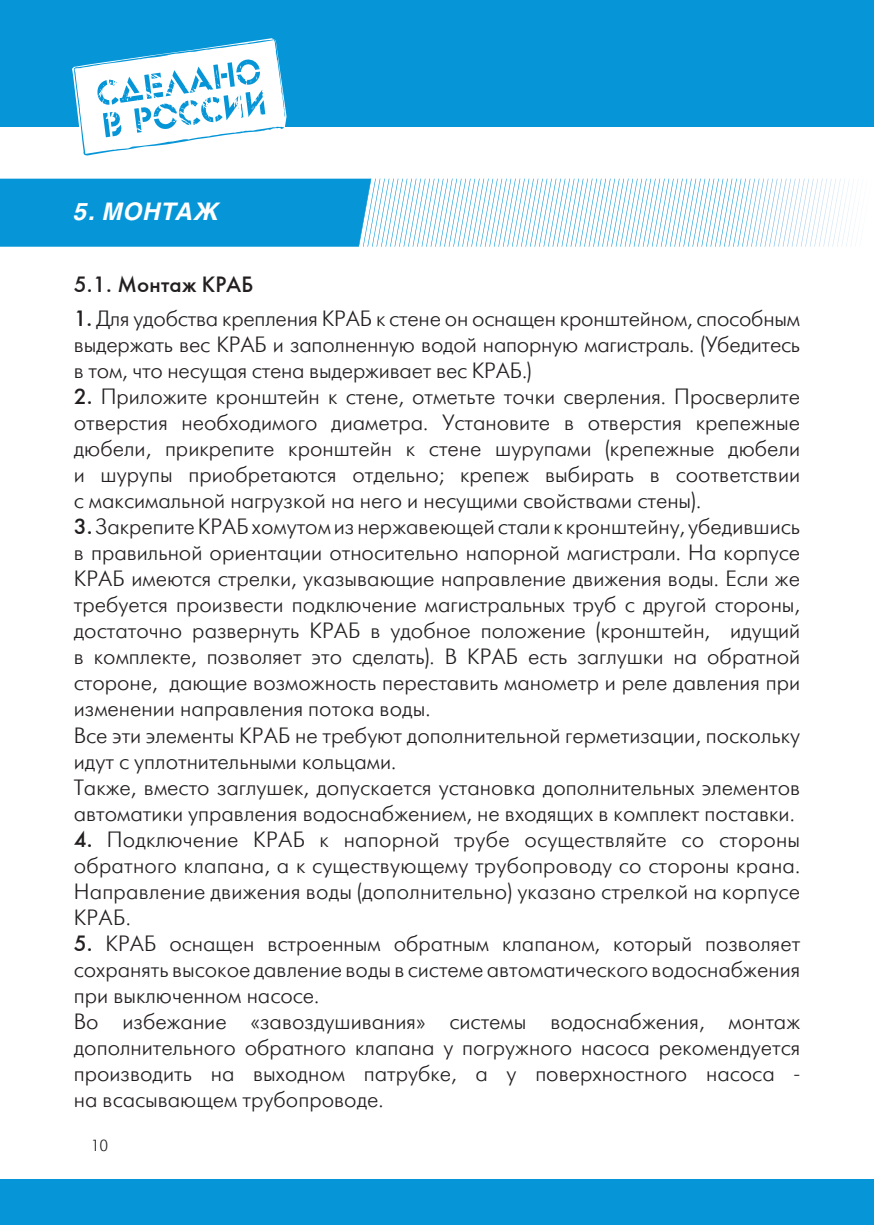
<style>
.page{position:relative;width:874px;height:1225px;background:#fff}
.page>*{position:absolute;margin:0;border:0;box-sizing:border-box;transform-origin:0 0}
.t1{font:italic 700 24px "Helios";letter-spacing:.03em;color:#fff}
.t2{font:22px/26px "Futuris Light C";color:#231f20;text-align:justify}
.t3{font:22px "Futuris C";letter-spacing:.01em;color:#231f20}
.t4{font:16px "Futuris Light C";color:#231f20}
.s1{font-family:"Futuris C"}
</style>
<div class="page">
<div style="left:0;top:0;width:873px;height:127px;background:#0696d7"></div>
<svg style="left:72px;top:38px;width:215px;height:118px"></svg>
<div style="left:0;top:1179px;width:873px;height:46px;background:#0696d7"></div>
<div style="left:0;top:179px;width:371px;height:68px;background:#0696d7"></div>
<svg style="left:502px;top:179px;width:355px;height:68px"></svg>
<p class="t1" style="left:74px;top:197px;width:147px">5. МОНТАЖ</p>
<p class="t3" style="left:74px;top:271px;width:181px">5.1. Монтаж КРАБ</p>
<p class="t2" style="left:74px;top:306px;width:727px"><span class="s1">1.</span> Для удобства крепления КРАБ к стене он оснащен кронштейном, способным выдержать вес КРАБ и заполненную водой напорную магистраль. (Убедитесь в том, что несущая стена выдерживает вес КРАБ.)</p>
<p class="t2" style="left:74px;top:384px;width:727px"><span class="s1">2.</span> Приложите кронштейн к стене, отметьте точки сверления. Просверлите отверстия необходимого диаметра. Установите в отверстия крепежные дюбели, прикрепите кронштейн к стене шурупами (крепежные дюбели и шурупы приобретаются отдельно; крепеж выбирать в соответствии с максимальной нагрузкой на него и несущими свойствами стены).</p>
<p class="t2" style="left:74px;top:514px;width:727px"><span class="s1">3.</span> Закрепите КРАБ хомутом из нержавеющей стали к кронштейну, убедившись в правильной ориентации относительно напорной магистрали. На корпусе КРАБ имеются стрелки, указывающие направление движения воды. Если же требуется произвести подключение магистральных труб с другой стороны, достаточно развернуть КРАБ в удобное положение (кронштейн, идущий в комплекте, позволяет это сделать). В КРАБ есть заглушки на обратной стороне, дающие возможность переставить манометр и реле давления при изменении направления потока воды.</p>
<p class="t2" style="left:74px;top:722px;width:727px">Все эти элементы КРАБ не требуют дополнительной герметизации, поскольку идут с уплотнительными кольцами.</p>
<p class="t2" style="left:74px;top:774px;width:727px">Также, вместо заглушек, допускается установка дополнительных элементов автоматики управления водоснабжением, не входящих в комплект поставки.</p>
<p class="t2" style="left:74px;top:826px;width:727px"><span class="s1">4.</span> Подключение КРАБ к напорной трубе осуществляйте со стороны обратного клапана, а к существующему трубопроводу со стороны крана.<br>Направление движения воды (дополнительно) указано стрелкой на корпусе КРАБ.</p>
<p class="t2" style="left:74px;top:930px;width:727px"><span class="s1">5.</span> КРАБ оснащен встроенным обратным клапаном, который позволяет сохранять высокое давление воды в системе автоматического водоснабжения при выключенном насосе.</p>
<p class="t2" style="left:74px;top:1008px;width:727px">Во избежание «завоздушивания» системы водоснабжения, монтаж дополнительного обратного клапана у погружного насоса рекомендуется производить на выходном патрубке, а у поверхностного насоса - на всасывающем трубопроводе.</p>
<p class="t4" style="left:91px;top:1137px;width:19px">10</p>
</div>
